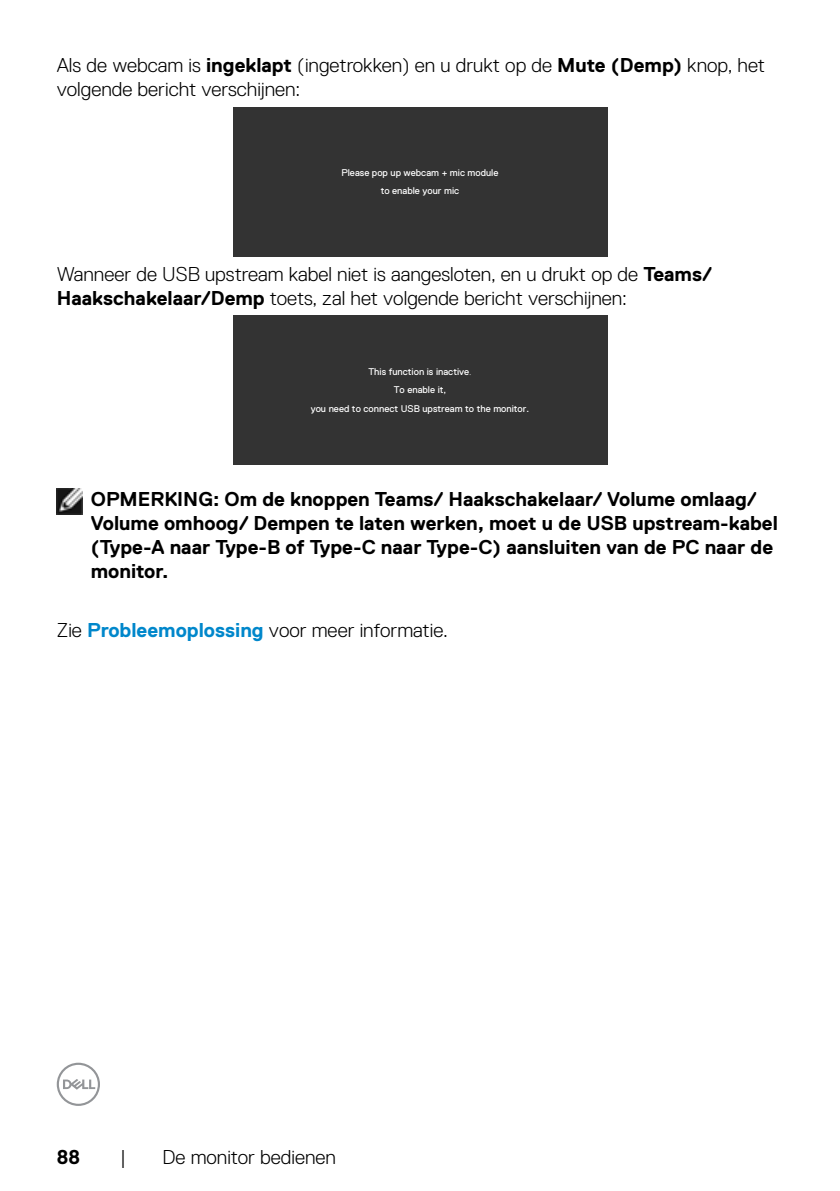
<style>
.page{position:relative;width:840px;height:1191px;background:#fff}
.page>*{position:absolute;margin:0;border:0;box-sizing:border-box;transform-origin:0 0}
.t1{font:300 20px/24px "Dell Replica";color:#000}
.t2{font:700 20px/24px "Dell Replica";color:#000}
.t3{font:9.8px/18.4px "Dell Replica";color:#fff;text-align:center}
.s1{font-weight:700}
.s2{font-family:"Adobe Song Std";font-weight:300}
.s3{font-weight:700;color:#0087cb}
</style>
<div class="page">
<svg style="left:57px;top:1062px;width:43px;height:44px"></svg>
<div style="left:233px;top:107px;width:373px;height:150px;background:#333"></div>
<div style="left:233px;top:315px;width:373px;height:150px;background:#333"></div>
<img style="left:57px;top:489px;width:25px;height:25px">
<p class="t1" style="left:57px;top:53px;width:709px">Als de webcam is <span class="s1">ingeklapt</span> (ingetrokken) en u drukt op de <span class="s1">Mute (Demp)</span> knop, het volgende bericht verschijnen:</p>
<p class="t3" style="left:341px;top:163px;width:158px">Please pop up webcam + mic module to enable your mic</p>
<p class="t1" style="left:57px;top:262px;width:656px">Wanneer de USB upstream kabel niet is aangesloten, en u drukt op de <span class="s1">Teams/<br>Haakschakelaar/Demp</span> toets, zal het volgende bericht verschijnen:</p>
<p class="t3" style="left:310px;top:362px;width:220px">This function is inactive<span class="s2">.<br></span>To enable it,<br>you need to connect USB upstream to the monitor.</p>
<p class="t2" style="left:91px;top:487px;width:688px">OPMERKING: Om de knoppen Teams/ Haakschakelaar/ Volume omlaag/ Volume omhoog/ Dempen te laten werken, moet u de USB upstream-kabel (Type-A naar Type-B of Type-C naar Type-C) aansluiten van de PC naar de monitor.</p>
<p class="t1" style="left:57px;top:618px;width:392px">Zie <span class="s3">Probleemoplossing</span> voor meer informatie.</p>
<p class="t2" style="left:57px;top:1145px;width:25px">88</p>
<p class="t1" style="left:120px;top:1145px;width:7px">|</p>
<p class="t1" style="left:162px;top:1145px;width:175px">De monitor bedienen</p>
</div>
